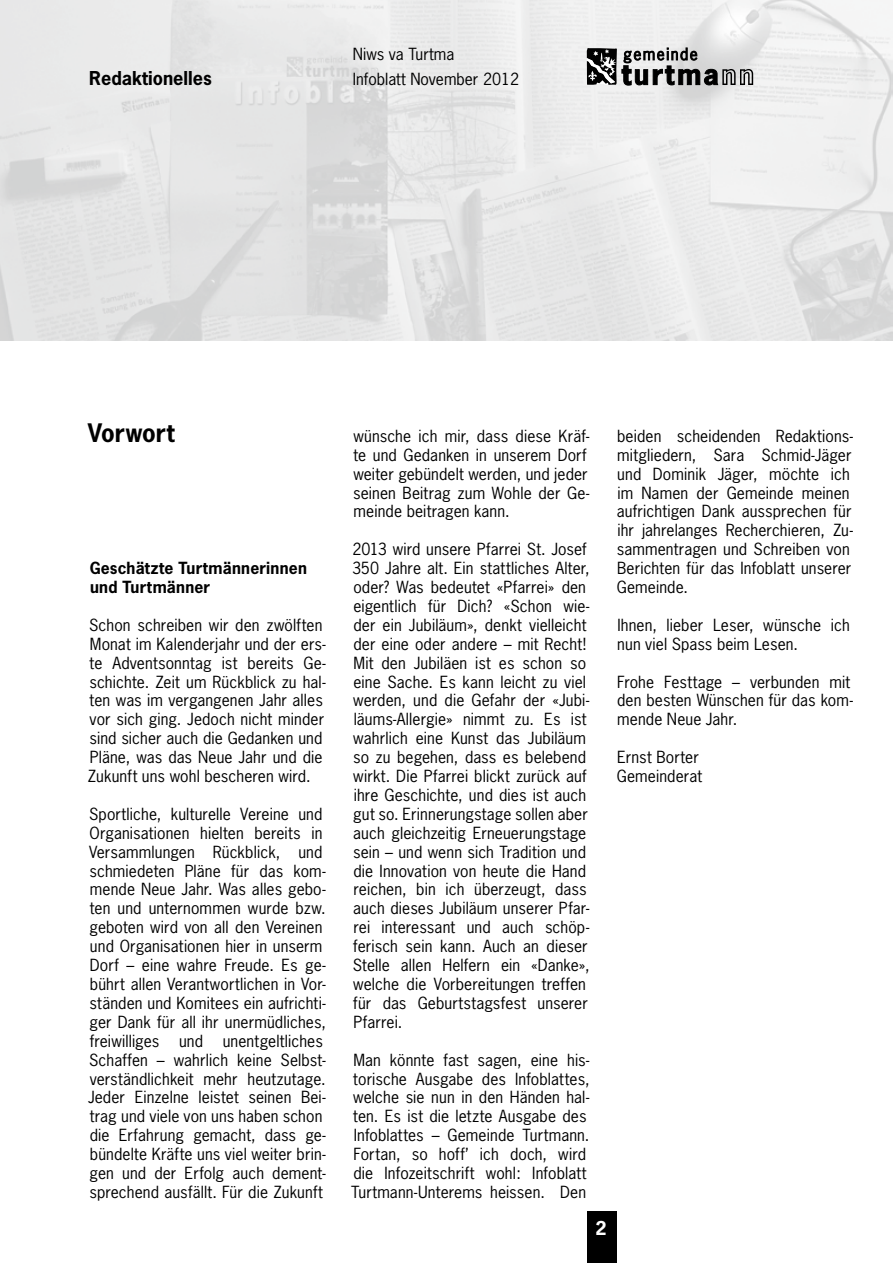
<style>
.page{position:relative;width:893px;height:1263px;background:#fff}
.page>*{position:absolute;margin:0;border:0;box-sizing:border-box;transform-origin:0 0}
.t1{font:700 24px "News Gothic";letter-spacing:.005em;color:#000}
.t2{font:700 18px "News Gothic";color:#000}
.t3{font:700 18px "News Gothic";color:#fff}
.t4{font:15.75px/18.9px "News Gothic";letter-spacing:.01em;color:#000}
.t5{font:700 15.75px/18.9px "News Gothic";letter-spacing:.015em;color:#000}
</style>
<div class="page">
<div style="left:587px;top:1212px;width:30px;height:51px;background:#000"></div>
<img style="left:0;top:0;width:893px;height:340px">
<svg style="left:587px;top:47px;width:166px;height:39px;background:#909090"></svg>
<p class="t4" style="left:353px;top:44px;width:103px">Niws va Turtma</p>
<p class="t2" style="left:89px;top:67px;width:124px">Redaktionelles</p>
<p class="t4" style="left:353px;top:70px;width:168px">Infoblatt November 2012</p>
<h1 class="t1" style="left:88px;top:417px;width:88px">Vorwort</h1>
<p class="t5" style="left:90px;top:558px;width:219px">Geschätzte Turtmännerinnen und Turtmänner</p>
<p class="t4" style="left:88px;top:615px;width:239px">Schon schreiben wir den zwölften Monat im Kalenderjahr und der ers&shy;te Adventsonntag ist bereits Ge&shy;schichte. Zeit um Rückblick zu hal&shy;ten was im vergangenen Jahr alles vor sich ging. Jedoch nicht minder sind sicher auch die Gedanken und Pläne, was das Neue Jahr und die Zukunft uns wohl bescheren wird.</p>
<p class="t4" style="left:88px;top:804px;width:239px">Sportliche, kulturelle Vereine und Organisationen hielten bereits in Versammlungen Rückblick, und schmiedeten Pläne für das kom&shy;mende Neue Jahr. Was alles gebo&shy;ten und unternommen wurde bzw. geboten wird von all den Vereinen und Organisationen hier in unserm Dorf – eine wahre Freude. Es ge&shy;bührt allen Verantwortlichen in Vor&shy;ständen und Komitees ein aufrichti&shy;ger Dank für all ihr unermüdliches, freiwilliges und unentgeltliches Schaffen – wahrlich keine Selbst&shy;verständlichkeit mehr heutzutage.<br>Jeder Einzelne leistet seinen Bei&shy;trag und viele von uns haben schon die Erfahrung gemacht, dass ge&shy;bündelte Kräfte uns viel weiter brin&shy;gen und der Erfolg auch dement&shy;sprechend ausfällt. Für die Zukunft</p>
<p class="t4" style="left:353px;top:426px;width:238px">wünsche ich mir, dass diese Kräf&shy;te und Gedanken in unserem Dorf weiter gebündelt werden, und jeder seinen Beitrag zum Wohle der Ge&shy;meinde beitragen kann.</p>
<p class="t4" style="left:352px;top:540px;width:239px">2013 wird unsere Pfarrei St. Josef<br>350 Jahre alt. Ein stattliches Alter, oder? Was bedeutet «Pfarrei» den eigentlich für Dich? «Schon wie&shy;der ein Jubiläum», denkt vielleicht der eine oder andere – mit Recht!<br>Mit den Jubiläen ist es schon so eine Sache. Es kann leicht zu viel werden, und die Gefahr der «Jubi&shy;läums-Allergie» nimmt zu. Es ist wahrlich eine Kunst das Jubiläum so zu begehen, dass es belebend wirkt. Die Pfarrei blickt zurück auf ihre Geschichte, und dies ist auch gut so. Erinnerungstage sollen aber auch gleichzeitig Erneuerungstage sein – und wenn sich Tradition und die Innovation von heute die Hand reichen, bin ich überzeugt, dass auch dieses Jubiläum unserer Pfar&shy;rei interessant und auch schöp&shy;ferisch sein kann. Auch an dieser<br>Stelle allen Helfern ein «Danke», welche die Vorbereitungen treffen für das Geburtstagsfest unserer<br>Pfarrei.</p>
<p class="t4" style="left:351px;top:1050px;width:240px">Man könnte fast sagen, eine his&shy;torische Ausgabe des Infoblattes, welche sie nun in den Händen hal&shy;ten. Es ist die letzte Ausgabe des Infoblattes – Gemeinde Turtmann.<br>Fortan, so hoff’ ich doch, wird die Infozeitschrift wohl: Infoblatt Turtmann-Unterems heissen. Den</p>
<p class="t3" style="left:595px;top:1216px;width:13px">2</p>
<p class="t4" style="left:617px;top:426px;width:238px">beiden scheidenden Redaktions&shy;mitgliedern, Sara Schmid-Jäger und Dominik Jäger, möchte ich im Namen der Gemeinde meinen aufrichtigen Dank aussprechen für ihr jahrelanges Recherchieren, Zu&shy;sammentragen und Schreiben von<br>Berichten für das Infoblatt unserer<br>Gemeinde.</p>
<p class="t4" style="left:617px;top:615px;width:234px">Ihnen, lieber Leser, wünsche ich nun viel Spass beim Lesen.</p>
<p class="t4" style="left:617px;top:672px;width:237px">Frohe Festtage – verbunden mit den besten Wünschen für das kom&shy;mende Neue Jahr.</p>
<p class="t4" style="left:617px;top:748px;width:87px">Ernst Borter<br>Gemeinderat</p>
</div>
